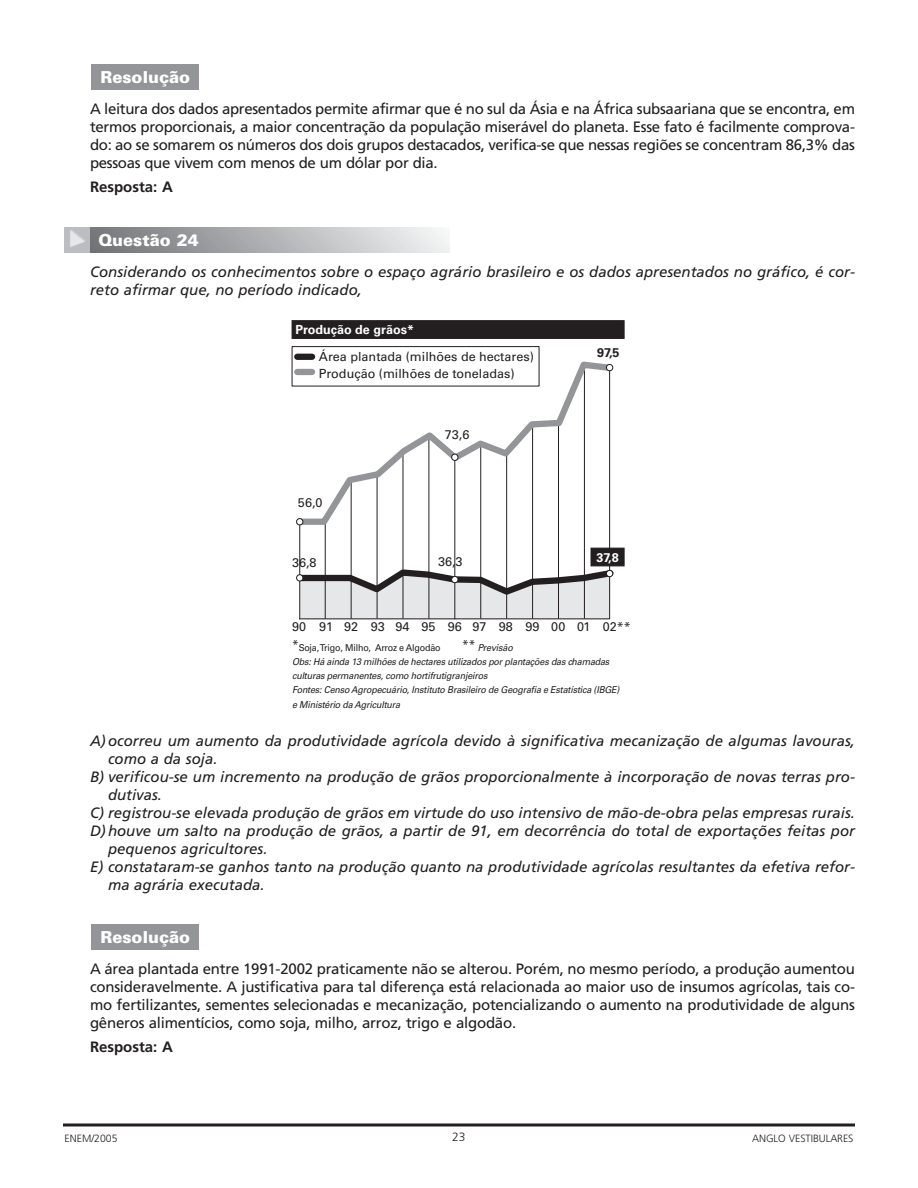
<style>
.page{position:relative;width:918px;height:1188px;background:#fff}
.page>*{position:absolute;margin:0;border:0;box-sizing:border-box;transform-origin:0 0}
.t1{font:900 16.5px "Univers";color:#fff}
.t2{font:15px/18px "Frutiger";letter-spacing:-.02em;color:#231f20;text-align:justify}
.t3{font:italic 15px/18px "Frutiger";color:#231f20}
.t4{font:700 15px "Frutiger";color:#231f20}
.t5{font:12.6px/17.2px "Univers";color:#231f20}
.t6{font:700 12.6px "Univers";color:#fff}
.t7{font:700 12.6px "Univers";color:#231f20}
.t8{font:300 12px "Frutiger";color:#231f20}
.t9{font:300 10.5px "Frutiger";letter-spacing:-.005em;color:#231f20}
.t10{font:italic 9.45px/14.2px "Univers";letter-spacing:-.02em;color:#231f20;scale:.95 1}
.t11{font:9.45px "Univers";letter-spacing:-.02em;color:#231f20;scale:.95 1}
</style>
<div class="page">
<div style="left:92px;top:925px;width:108px;height:25px;background:#939598"></div>
<div style="left:292px;top:346px;width:247px;height:40px;border:1px solid #231f20"></div>
<div style="left:292px;top:320px;width:333px;height:19px;background:#231f20;border:1px solid #231f20"></div>
<hr style="left:299px;top:522px;width:1px;height:97px;background:#231f20">
<hr style="left:325px;top:522px;width:1px;height:97px;background:#231f20">
<hr style="left:351px;top:481px;width:1px;height:138px;background:#231f20">
<hr style="left:377px;top:475px;width:1px;height:144px;background:#231f20">
<hr style="left:403px;top:455px;width:1px;height:164px;background:#231f20">
<hr style="left:429px;top:437px;width:1px;height:182px;background:#231f20">
<hr style="left:454px;top:458px;width:1px;height:161px;background:#231f20">
<hr style="left:480px;top:445px;width:1px;height:174px;background:#231f20">
<hr style="left:506px;top:453px;width:1px;height:166px;background:#231f20">
<hr style="left:532px;top:424px;width:1px;height:195px;background:#231f20">
<hr style="left:558px;top:423px;width:1px;height:196px;background:#231f20">
<hr style="left:584px;top:366px;width:1px;height:253px;background:#231f20">
<hr style="left:609px;top:369px;width:1px;height:250px;background:#231f20">
<svg style="left:293px;top:358px;width:321px;height:170px"></svg>
<svg style="left:296px;top:566px;width:322px;height:53px"></svg>
<hr style="left:300px;top:618px;width:309px;height:1px;background:#231f20">
<div style="left:296px;top:518px;width:7px;height:7px;background:#fff;border:1px solid #231f20;border-radius:50%"></div>
<div style="left:296px;top:574px;width:7px;height:7px;background:#fff;border:1px solid #231f20;border-radius:50%"></div>
<div style="left:451px;top:576px;width:7px;height:7px;background:#fff;border:1px solid #231f20;border-radius:50%"></div>
<div style="left:606px;top:570px;width:7px;height:7px;background:#fff;border:1px solid #231f20;border-radius:50%"></div>
<div style="left:606px;top:364px;width:7px;height:7px;background:#fff;border:1px solid #231f20;border-radius:50%"></div>
<div style="left:297px;top:354px;width:15px;height:6px;background:#231f20"></div>
<div style="left:297px;top:369px;width:15px;height:6px;background:#939598"></div>
<div style="left:451px;top:454px;width:7px;height:7px;background:#fff;border:1px solid #231f20;border-radius:50%"></div>
<div style="left:591px;top:548px;width:34px;height:18px;background:#231f20"></div>
<div style="left:89px;top:227px;width:360px;height:26px;background:linear-gradient(to right,#707276,#f2f4f5)"></div>
<div style="left:64px;top:227px;width:26px;height:26px;background:#bbbdc0"></div>
<div style="left:92px;top:64px;width:108px;height:26px;background:#939598"></div>
<hr style="left:63px;top:1124px;width:792px;height:2px;background:#231f20">
<p class="t1" style="left:100px;top:71px;width:91px">Resolução</p>
<p class="t2" style="left:90px;top:101px;width:767px">A leitura dos dados apresentados permite afirmar que é no sul da Ásia e na África subsaariana que se encontra, em termos proporcionais, a maior concentração da população miserável do planeta. Esse fato é facilmente comprova&shy;do: ao se somarem os números dos dois grupos destacados, verifica-se que nessas regiões se concentram 86,3% das pessoas que vivem com menos de um dólar por dia.</p>
<p class="t4" style="left:90px;top:181px;width:84px">Resposta: A</p>
<p class="t1" style="left:98px;top:234px;width:102px">Questão 24</p>
<p class="t3" style="left:90px;top:264px;width:767px">Considerando os conhecimentos sobre o espaço agrário brasileiro e os dados apresentados no gráfico, é cor&shy;reto afirmar que, no período indicado,</p>
<p class="t6" style="left:295px;top:325px;width:120px">Produção de grãos*</p>
<p class="t5" style="left:319px;top:349px;width:216px">Área plantada (milhões de hectares)<br>Produção (milhões de toneladas)</p>
<p class="t5" style="left:298px;top:495px;width:26px">56,0</p>
<p class="t5" style="left:445px;top:427px;width:26px">73,6</p>
<p class="t7" style="left:597px;top:348px;width:24px">97,5</p>
<p class="t5" style="left:292px;top:555px;width:26px">36,8</p>
<p class="t5" style="left:438px;top:554px;width:26px">36,3</p>
<p class="t6" style="left:596px;top:552px;width:24px">37,8</p>
<p class="t5" style="left:292px;top:619px;width:340px">90 91 92 93 94 95 96 97 98 99 00 01 02**</p>
<p class="t11" style="left:292px;top:644px;width:158px"><sup>*</sup>Soja, Trigo, Milho, Arroz e Algodão</p>
<p class="t10" style="left:292px;top:641px;width:346px;text-indent:170px"><sup>**</sup> Previsão<br>Obs: Há ainda 13 milhões de hectares utilizados por plantações das chamadas culturas permanentes, como hortifrutigranjeiros<br>Fontes: Censo Agropecuário, Instituto Brasileiro de Geografia e Estatística (IBGE) e Ministério da Agricultura</p>
<p class="t3" style="left:90px;top:732px;width:767px">A) ocorreu um aumento da produtividade agrícola devido à significativa mecanização de algumas lavouras,</p>
<p class="t3" style="left:108px;top:750px;width:111px">como a da soja.</p>
<p class="t3" style="left:90px;top:768px;width:767px">B) verificou-se um incremento na produção de grãos proporcionalmente à incorporação de novas terras pro-</p>
<p class="t3" style="left:108px;top:786px;width:56px">dutivas.</p>
<p class="t3" style="left:90px;top:804px;width:767px">C) registrou-se elevada produção de grãos em virtude do uso intensivo de mão-de-obra pelas empresas rurais.</p>
<p class="t3" style="left:90px;top:822px;width:767px">D) houve um salto na produção de grãos, a partir de 91, em decorrência do total de exportações feitas por</p>
<p class="t3" style="left:108px;top:840px;width:161px">pequenos agricultores.</p>
<p class="t3" style="left:90px;top:858px;width:767px">E) constataram-se ganhos tanto na produção quanto na produtividade agrícolas resultantes da efetiva refor-</p>
<p class="t3" style="left:108px;top:876px;width:158px">ma agrária executada.</p>
<p class="t1" style="left:100px;top:931px;width:91px">Resolução</p>
<p class="t2" style="left:90px;top:961px;width:767px">A área plantada entre 1991-2002 praticamente não se alterou. Porém, no mesmo período, a produção aumentou consideravelmente. A justificativa para tal diferença está relacionada ao maior uso de insumos agrícolas, tais co&shy;mo fertilizantes, sementes selecionadas e mecanização, potencializando o aumento na produtividade de alguns gêneros alimentícios, como soja, milho, arroz, trigo e algodão.</p>
<p class="t4" style="left:90px;top:1041px;width:84px">Resposta: A</p>
<p class="t9" style="left:64px;top:1134px;width:55px">ENEM/2005</p>
<p class="t8" style="left:452px;top:1132px;width:15px">23</p>
<p class="t9" style="left:752px;top:1134px;width:103px">ANGLO VESTIBULARES</p>
</div>
